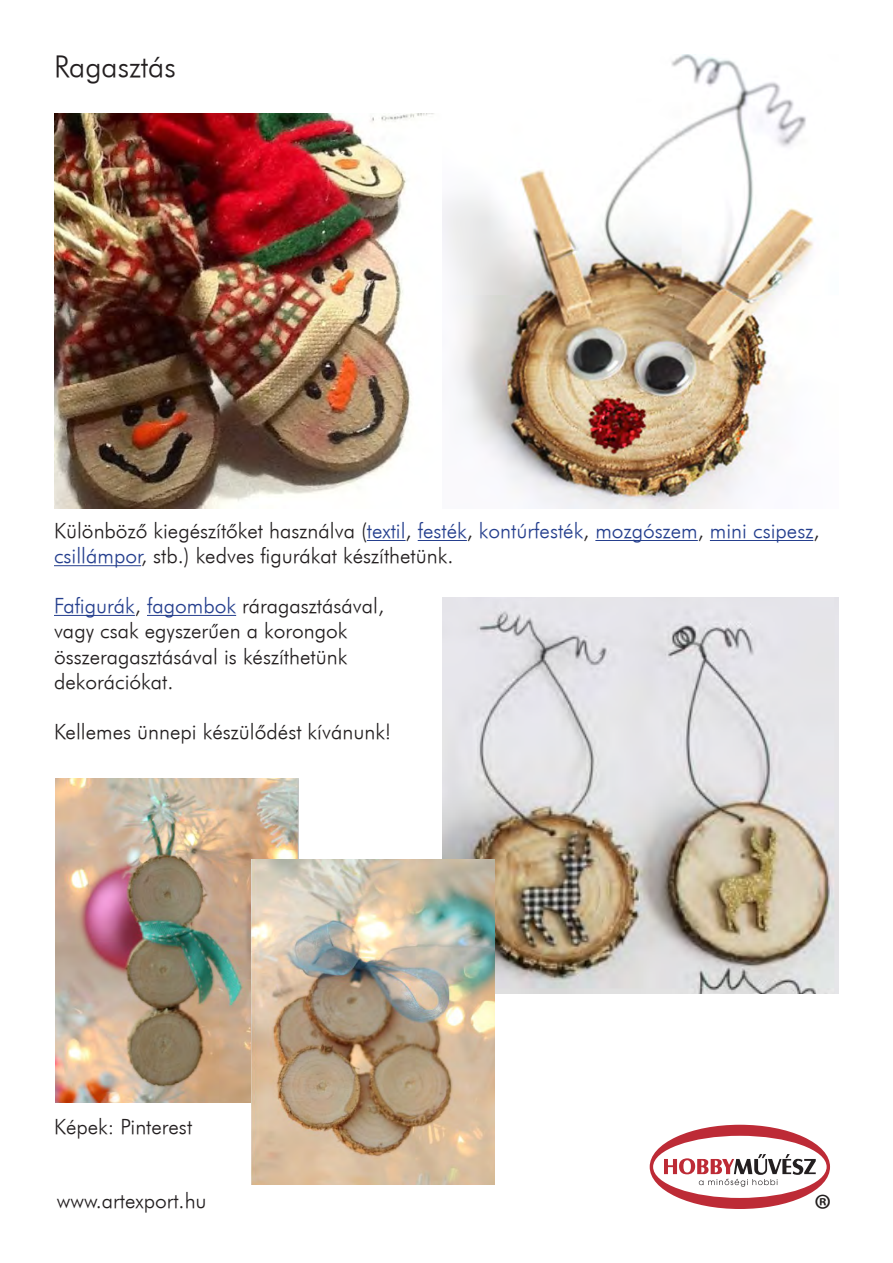
<style>
.page{position:relative;width:893px;height:1263px;background:#fff}
.page>*{position:absolute;margin:0;border:0;box-sizing:border-box;transform-origin:0 0}
.t1{font:42.9px "Myriad Pro";color:#211e1e}
.t2{font:30px "Futura Lt PFL";color:#231f20}
.t3{font:21px/25.2px "Futura Lt PFL";color:#231f20}
.s1{color:#253f8e}
</style>
<div class="page">
<svg style="left:650px;top:1125px;width:180px;height:84px"></svg>
<img style="left:54px;top:113px;width:389px;height:396px">
<img style="left:443px;top:597px;width:396px;height:396px">
<img style="left:56px;top:779px;width:243px;height:324px">
<img style="left:252px;top:860px;width:243px;height:324px">
<hr style="left:367px;top:540px;width:39px;height:1px;background:#253f8e">
<hr style="left:418px;top:540px;width:49px;height:1px;background:#253f8e">
<hr style="left:595px;top:540px;width:103px;height:1px;background:#253f8e">
<hr style="left:710px;top:540px;width:103px;height:1px;background:#253f8e">
<hr style="left:54px;top:565px;width:87px;height:1px;background:#253f8e">
<hr style="left:54px;top:615px;width:81px;height:1px;background:#253f8e">
<hr style="left:147px;top:615px;width:89px;height:1px;background:#253f8e">
<img style="left:443px;top:54px;width:371px;height:455px">
<p class="t2" style="left:54px;top:46px;width:123px">Ragasztás</p>
<p class="t3" style="left:54px;top:518px;width:767px">Különböző kiegészítőket használva (<span class="s1">textil</span>, <span class="s1">festék</span>, <span class="s1">kontúrfesték</span>, <span class="s1">mozgószem</span>, <span class="s1">mini csipesz</span>, <span class="s1">csillámpor</span>, stb.) kedves figurákat készíthetünk.</p>
<p class="t3" style="left:54px;top:593px;width:332px"><span class="s1">Fafigurák</span>, <span class="s1">fagombok</span> ráragasztásával, vagy csak egyszerűen a korongok összeragasztásával is készíthetünk dekorációkat.</p>
<p class="t3" style="left:54px;top:719px;width:339px">Kellemes ünnepi készülődést kívánunk!</p>
<p class="t3" style="left:54px;top:1114px;width:140px">Képek: Pinterest</p>
<p class="t3" style="left:57px;top:1187px;width:151px">www.artexport.hu</p>
<h1 class="t1" style="left:814px;top:1183px;width:19px">®</h1>
</div>
